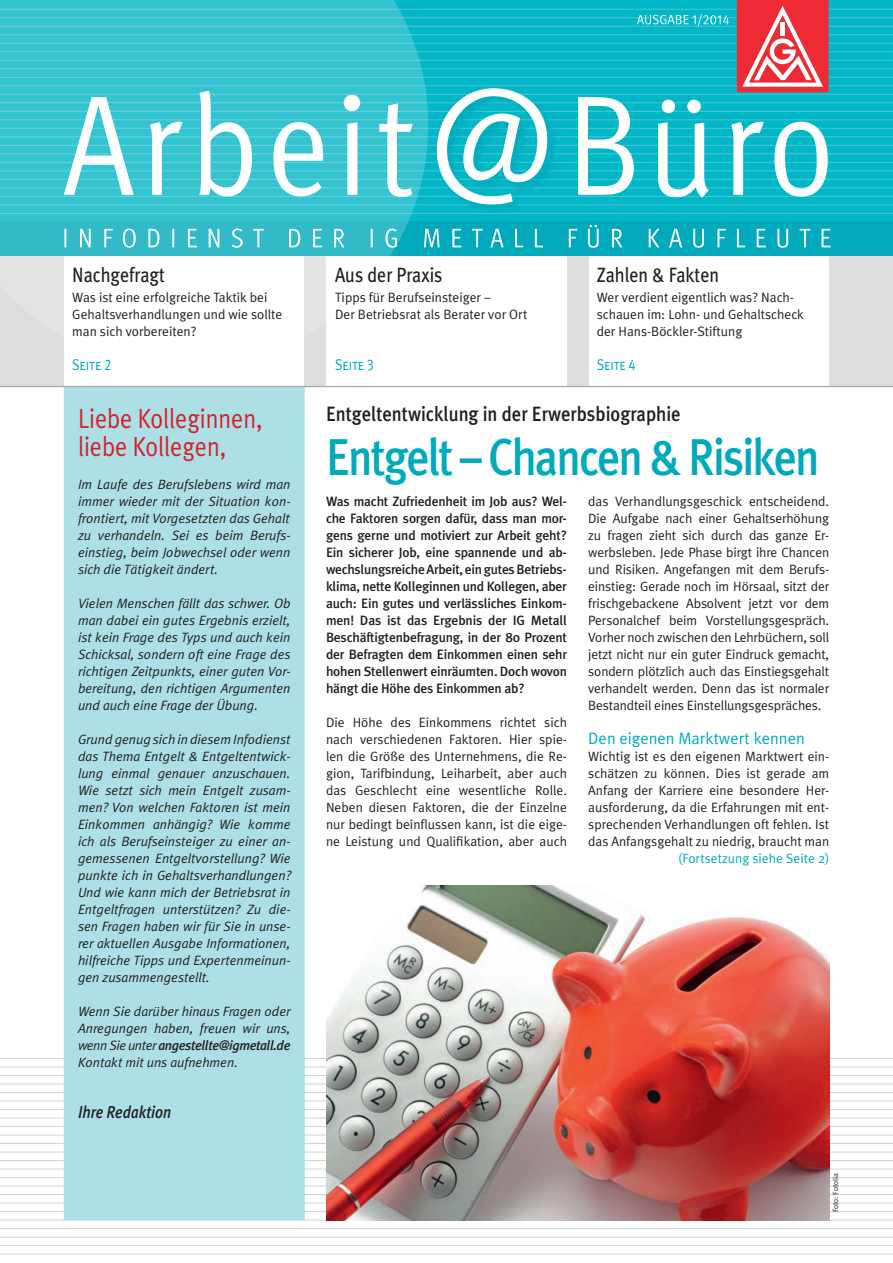
<style>
.page{position:relative;width:893px;height:1263px;background:#fff}
.page>*{position:absolute;margin:0;border:0;box-sizing:border-box;transform-origin:0 0}
.t1{font:500 51.75px "Meta Plus";letter-spacing:-.04em;color:#00aabc;scale:.88 1}
.t2{font:27.6px/28.8px "Meta Plus Normal";color:#d1232a;scale:.87 1}
.t3{font:500 20.7px "Meta Plus";color:#231f20;scale:.9 1}
.t4{font:20.7px "Meta Plus";color:#231f20;scale:.87 1}
.t5{font:italic 500 17.25px "Meta Plus";color:#231f20;scale:.87 1}
.t6{font:16.5px "Meta Plus Normal";color:#00aabc}
.t7{font:15.6px "Meta Plus Normal Caps";letter-spacing:-.02em;color:#00aabc;scale:.87 1}
.t8{font:13.5px/17px "Meta Plus Normal";color:#231f20}
.t9{font:italic 13.5px/17px "Meta Plus Normal";color:#231f20;text-align:justify}
.t10{font:500 13.5px/17px "Meta Plus";letter-spacing:-.015em;color:#231f20;text-align:justify}
.t11{font:italic 500 13.5px "Meta Plus";letter-spacing:-.03em;color:#231f20}
.t12{font:13.5px "Meta Plus Normal";color:#00aabc}
.t13{font:7.5px "Meta Plus Normal";color:#231f20}
.s1{font-family:"Meta Plus Normal";font-weight:400}
</style>
<div class="page">
<hr style="left:0;top:1058px;width:893px;height:1px;background:#d1d2d4">
<hr style="left:0;top:1066px;width:893px;height:1px;background:#d1d2d4">
<hr style="left:0;top:1075px;width:893px;height:1px;background:#d1d2d4">
<hr style="left:0;top:1084px;width:893px;height:1px;background:#d1d2d4">
<hr style="left:0;top:1092px;width:893px;height:1px;background:#d1d2d4">
<hr style="left:0;top:1101px;width:893px;height:1px;background:#d1d2d4">
<hr style="left:0;top:1109px;width:893px;height:1px;background:#d1d2d4">
<hr style="left:0;top:1118px;width:893px;height:1px;background:#d1d2d4">
<hr style="left:0;top:1126px;width:893px;height:1px;background:#d1d2d4">
<hr style="left:0;top:1135px;width:893px;height:1px;background:#d1d2d4">
<hr style="left:0;top:1143px;width:893px;height:1px;background:#d1d2d4">
<hr style="left:0;top:1152px;width:893px;height:1px;background:#d1d2d4">
<hr style="left:0;top:1160px;width:893px;height:1px;background:#d1d2d4">
<hr style="left:0;top:1169px;width:893px;height:1px;background:#d1d2d4">
<hr style="left:0;top:1177px;width:893px;height:1px;background:#d1d2d4">
<hr style="left:0;top:1186px;width:893px;height:1px;background:#d1d2d4">
<hr style="left:0;top:1194px;width:893px;height:1px;background:#d1d2d4">
<hr style="left:0;top:1203px;width:893px;height:1px;background:#d1d2d4">
<hr style="left:0;top:1211px;width:893px;height:1px;background:#d1d2d4">
<hr style="left:0;top:1220px;width:893px;height:1px;background:#d1d2d4">
<hr style="left:0;top:1228px;width:893px;height:1px;background:#d1d2d4">
<hr style="left:0;top:1237px;width:893px;height:1px;background:#d1d2d4">
<hr style="left:0;top:1245px;width:893px;height:1px;background:#d1d2d4">
<hr style="left:0;top:1254px;width:893px;height:1px;background:#d1d2d4">
<div style="left:0;top:255px;width:64px;height:131px;background:#dcdddf"></div>
<div style="left:305px;top:255px;width:21px;height:131px;background:#dcdddf"></div>
<div style="left:567px;top:255px;width:21px;height:132px;background:#dcdddf"></div>
<div style="left:829px;top:255px;width:64px;height:131px;background:#dcdddf"></div>
<img style="left:326px;top:885px;width:503px;height:335px">
<div style="left:65px;top:387px;width:239px;height:833px;background:#addfe7"></div>
<div style="left:64px;top:386px;width:241px;height:834px;border:2px solid #addfe7"></div>
<hr style="left:0;top:386px;width:893px;height:1px;background:#a8a9ad">
<div style="left:0;top:0;width:893px;height:225px;background:#00b7c7"></div>
<hr style="left:0;top:9px;width:893px;height:1px;background:#53c5d2">
<hr style="left:0;top:17px;width:893px;height:1px;background:#53c5d2">
<hr style="left:0;top:26px;width:893px;height:1px;background:#53c5d2">
<hr style="left:0;top:34px;width:893px;height:1px;background:#53c5d2">
<hr style="left:0;top:43px;width:893px;height:1px;background:#53c5d2">
<hr style="left:0;top:51px;width:893px;height:1px;background:#53c5d2">
<hr style="left:0;top:60px;width:893px;height:1px;background:#53c5d2">
<hr style="left:0;top:68px;width:893px;height:1px;background:#53c5d2">
<hr style="left:0;top:77px;width:893px;height:1px;background:#53c5d2">
<hr style="left:0;top:85px;width:893px;height:1px;background:#53c5d2">
<hr style="left:0;top:94px;width:893px;height:1px;background:#53c5d2">
<hr style="left:0;top:102px;width:893px;height:1px;background:#53c5d2">
<hr style="left:0;top:111px;width:893px;height:1px;background:#53c5d2">
<hr style="left:0;top:119px;width:893px;height:1px;background:#53c5d2">
<hr style="left:0;top:128px;width:893px;height:1px;background:#53c5d2">
<hr style="left:0;top:136px;width:893px;height:1px;background:#53c5d2">
<hr style="left:0;top:145px;width:893px;height:1px;background:#53c5d2">
<hr style="left:0;top:153px;width:893px;height:1px;background:#53c5d2">
<hr style="left:0;top:162px;width:893px;height:1px;background:#53c5d2">
<hr style="left:0;top:170px;width:893px;height:1px;background:#53c5d2">
<hr style="left:0;top:179px;width:893px;height:1px;background:#53c5d2">
<hr style="left:0;top:187px;width:893px;height:1px;background:#53c5d2">
<hr style="left:0;top:196px;width:893px;height:1px;background:#53c5d2">
<hr style="left:0;top:204px;width:893px;height:1px;background:#53c5d2">
<hr style="left:0;top:213px;width:893px;height:1px;background:#53c5d2">
<div style="left:0;top:221px;width:893px;height:34px;background:#00aabc"></div>
<svg style="left:0;top:0;width:428px;height:369px"></svg>
<svg style="left:637px;top:14px;width:92px;height:12px"></svg>
<svg style="left:737px;top:0;width:91px;height:91px;background:#f15860"></svg>
<svg style="left:64px;top:91px;width:764px;height:107px"></svg>
<div style="left:438px;top:90px;width:120px;height:125px;background:#00aabc;opacity:.75"></div>
<svg style="left:437px;top:88px;width:110px;height:116px"></svg>
<svg style="left:64px;top:225px;width:767px;height:23px"></svg>
<h3 class="t4" style="left:72px;top:263px;width:108px">Nachgefragt</h3>
<p class="t8" style="left:72px;top:289px;width:212px">Was ist eine erfolgreiche Taktik bei<br>Gehaltsverhandlungen und wie sollte man sich vorbereiten?</p>
<p class="t7" style="left:72px;top:356px;width:46px">Seite 2</p>
<h2 class="t2" style="left:78px;top:403px;width:214px">Liebe Kolleginnen, liebe Kollegen,</h2>
<p class="t9" style="left:78px;top:476px;width:214px">Im Laufe des Berufslebens wird man immer wieder mit der Situation kon&shy;frontiert, mit Vorgesetzten das Gehalt zu verhandeln. Sei es beim Berufs&shy;einstieg, beim Jobwechsel oder wenn sich die Tätigkeit ändert.</p>
<p class="t9" style="left:78px;top:595px;width:214px">Vielen Menschen fällt das schwer. Ob man dabei ein gutes Ergebnis erzielt, ist kein Frage des Typs und auch kein Schicksal, sondern oft eine Frage des richtigen Zeitpunkts, einer guten Vor&shy;bereitung, den richtigen Argumenten und auch eine Frage der Übung.</p>
<p class="t9" style="left:78px;top:731px;width:214px">Grund genug sich in diesem Infodienst das Thema Entgelt &amp; Entgeltentwick&shy;lung einmal genauer anzuschauen.<br>Wie setzt sich mein Entgelt zusam&shy;men? Von welchen Faktoren ist mein Einkommen anhängig? Wie komme ich als Berufseinsteiger zu einer an&shy;gemessenen Entgeltvorstellung? Wie punkte ich in Gehaltsverhandlungen?<br>Und wie kann mich der Betriebsrat in Entgeltfragen unterstützen? Zu die&shy;sen Fragen haben wir für Sie in unse&shy;rer aktuellen Ausgabe Informationen, hilfreiche Tipps und Expertenmeinun&shy;gen zusammengestellt.</p>
<p class="t9" style="left:78px;top:1003px;width:214px">Wenn Sie darüber hinaus Fragen oder<br>Anregungen haben, freuen wir uns,</p>
<p class="t11" style="left:78px;top:1038px;width:214px"><span class="s1">wenn Sie unter</span> angestellte@igmetall.de</p>
<p class="t9" style="left:78px;top:1054px;width:161px">Kontakt mit uns aufnehmen.</p>
<p class="t5" style="left:78px;top:1102px;width:109px">Ihre Redaktion</p>
<h3 class="t4" style="left:335px;top:263px;width:125px">Aus der Praxis</h3>
<p class="t8" style="left:335px;top:289px;width:194px">Tipps für Berufseinsteiger –<br>Der Betriebsrat als Berater vor Ort</p>
<p class="t7" style="left:335px;top:356px;width:46px">Seite 3</p>
<h3 class="t4" style="left:597px;top:263px;width:142px">Zahlen &amp; Fakten</h3>
<p class="t8" style="left:597px;top:289px;width:209px">Wer verdient eigentlich was? Nach&shy;schauen im: Lohn- und Gehaltscheck der Hans-Böckler-Stiftung</p>
<p class="t7" style="left:597px;top:356px;width:47px">Seite 4</p>
<h3 class="t3" style="left:326px;top:402px;width:396px">Entgeltentwicklung in der Erwerbsbiographie</h3>
<h1 class="t1" style="left:326px;top:427px;width:562px">Entgelt – Chancen &amp; Risiken</h1>
<p class="t10" style="left:326px;top:493px;width:242px">Was macht Zufriedenheit im Job aus? Wel&shy;che Faktoren sorgen dafür, dass man mor&shy;gens gerne und motiviert zur Arbeit geht?<br>Ein sicherer Job, eine spannende und ab&shy;wechslungsreiche Arbeit, ein gutes Betriebs&shy;klima, nette Kolleginnen und Kollegen, aber auch: Ein gutes und verlässliches Einkom&shy;men! Das ist das Ergebnis der IG Metall Beschäftigtenbefragung, in der 80 Prozent der Befragten dem Einkommen einen sehr hohen Stellenwert einräumten. Doch wovon hängt die Höhe des Einkommen ab?</p>
<p class="t8" style="left:326px;top:714px;width:242px;text-align:justify">Die Höhe des Einkommens richtet sich nach verschiedenen Faktoren. Hier spie&shy;len die Größe des Unternehmens, die Re&shy;gion, Tarifbindung, Leiharbeit, aber auch das Geschlecht eine wesentliche Rolle.<br>Neben diesen Faktoren, die der Einzelne nur bedingt beinflussen kann, ist die eige&shy;ne Leistung und Qualifikation, aber auch</p>
<p class="t8" style="left:588px;top:493px;width:242px;text-align:justify">das Verhandlungsgeschick entscheidend.<br>Die Aufgabe nach einer Gehaltserhöhung zu fragen zieht sich durch das ganze Er&shy;werbsleben. Jede Phase birgt ihre Chancen und Risiken. Angefangen mit dem Berufs&shy;einstieg: Gerade noch im Hörsaal, sitzt der frischgebackene Absolvent jetzt vor dem Personalchef beim Vorstellungsgespräch.<br>Vorher noch zwischen den Lehrbüchern, soll jetzt nicht nur ein guter Eindruck gemacht, sondern plötzlich auch das Einstiegsgehalt verhandelt werden. Denn das ist normaler Bestandteil eines Einstellungsgespräches.</p>
<p class="t6" style="left:588px;top:729px;width:218px">Den eigenen Marktwert kennen</p>
<p class="t8" style="left:588px;top:748px;width:242px;text-align:justify">Wichtig ist es den eigenen Marktwert ein&shy;schätzen zu können. Dies ist gerade am Anfang der Karriere eine besondere Her&shy;ausforderung, da die Erfahrungen mit ent&shy;sprechenden Verhandlungen oft fehlen. Ist das Anfangsgehalt zu niedrig, braucht man</p>
<p class="t12" style="left:678px;top:851px;width:153px">(Fortsetzung siehe Seite 2)</p>
<p class="t13" style="left:831px;top:1212px;width:40px;rotate:-90deg">Foto: Fotolia</p>
</div>
